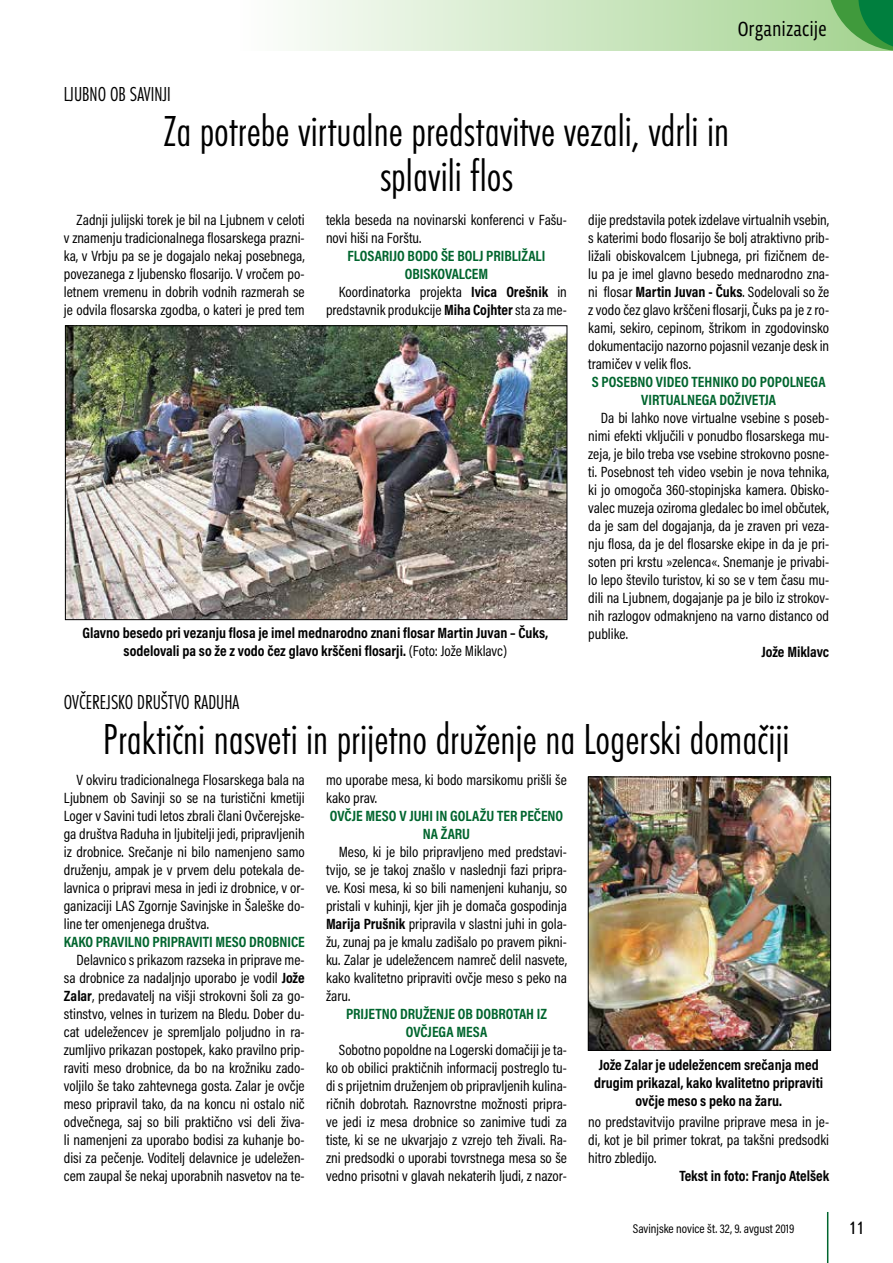
<style>
.page{position:relative;width:893px;height:1263px;background:#fff}
.page>*{position:absolute;margin:0;border:0;box-sizing:border-box;transform-origin:0 0}
.t1{font:45px/45px "Futura TEE Ligh Cond";color:#000;text-align:center}
.t2{font:21px "Futura TEE Ligh Cond";color:#000}
.t3{font:21px "Vista Sans Nar OTCE";color:#000}
.t4{font:18px "Ubuntu Condensed";color:#000}
.t5{font:15px/18px "Acumin Pro Cond";color:#000;text-align:justify}
.t6{font:700 15px/18px "Acumin Pro Cond";color:#000;text-align:center}
.t7{font:700 15px/18px "Acumin Pro Cond";color:#00652e;text-align:center}
.t8{font:12.75px "Acumin Pro Cond";color:#000}
.s1{font-weight:700}
.s2{font-weight:400}
</style>
<div class="page">
<svg style="left:294px;top:0;width:533px;height:51px;background:#d0e8c6"></svg>
<hr style="left:827px;top:1212px;width:1px;height:51px;background:#00652e">
<svg style="left:827px;top:0;width:66px;height:51px;background:#4ea55b"></svg>
<img style="left:67px;top:328px;width:498px;height:290px">
<div style="left:65px;top:326px;width:502px;height:294px;border:1px solid #000"></div>
<img style="left:590px;top:779px;width:239px;height:269px">
<div style="left:588px;top:777px;width:243px;height:273px;border:1px solid #000"></div>
<h2 class="t3" style="left:738px;top:17px;width:90px">Organizacije</h2>
<h2 class="t2" style="left:64px;top:82px;width:109px">LJUBNO OB SAVINJI</h2>
<h1 class="t1" style="left:164px;top:108px;width:567px">Za potrebe virtualne predstavitve vezali, vdrli in splavili flos</h1>
<p class="t5" style="left:64px;top:210px;width:242px;text-indent:13px">Zadnji julijski torek je bil na Ljubnem v celoti v znamenju tradicionalnega flosarskega prazni&shy;ka, v Vrbju pa se je dogajalo nekaj posebnega, povezanega z ljubensko flosarijo. V vročem po&shy;letnem vremenu in dobrih vodnih razmerah se je odvila flosarska zgodba, o kateri je pred tem</p>
<p class="t5" style="left:326px;top:210px;width:242px">tekla beseda na novinarski konferenci v Fašu&shy;novi hiši na Forštu.</p>
<p class="t7" style="left:348px;top:246px;width:199px">FLOSARIJO BODO ŠE BOLJ PRIBLIŽALI</p>
<p class="t7" style="left:405px;top:264px;width:85px">OBISKOVALCEM</p>
<p class="t5" style="left:339px;top:282px;width:230px">Koordinatorka projekta <span class="s1">Ivica Orešnik</span> in</p>
<p class="t5" style="left:326px;top:300px;width:242px">predstavnik produkcije <span class="s1">Miha Cojhter</span> sta za me-</p>
<p class="t6" style="left:83px;top:623px;width:467px">Glavno besedo pri vezanju flosa je imel mednarodno znani flosar Martin Juvan – Čuks, sodelovali pa so že z vodo čez glavo krščeni flosarji. <span class="s2">(Foto: Jože Miklavc)</span></p>
<p class="t5" style="left:588px;top:210px;width:242px">dije predstavila potek izdelave virtualnih vsebin, s katerimi bodo flosarijo še bolj atraktivno prib&shy;ližali obiskovalcem Ljubnega, pri fizičnem de&shy;lu pa je imel glavno besedo mednarodno zna&shy;ni flosar <span class="s1">Martin Juvan - Čuks</span>. Sodelovali so že z vodo čez glavo krščeni flosarji, Čuks pa je z ro&shy;kami, sekiro, cepinom, štrikom in zgodovinsko dokumentacijo nazorno pojasnil vezanje desk in tramičev v velik flos.</p>
<p class="t7" style="left:592px;top:372px;width:235px">S POSEBNO VIDEO TEHNIKO DO POPOLNEGA<br>VIRTUALNEGA DOŽIVETJA</p>
<p class="t5" style="left:588px;top:408px;width:242px;text-indent:13px">Da bi lahko nove virtualne vsebine s poseb&shy;nimi efekti vključili v ponudbo flosarskega mu&shy;zeja, je bilo treba vse vsebine strokovno posne&shy;ti. Posebnost teh video vsebin je nova tehnika, ki jo omogoča 360-stopinjska kamera. Obisko&shy;valec muzeja oziroma gledalec bo imel občutek, da je sam del dogajanja, da je zraven pri veza&shy;nju flosa, da je del flosarske ekipe in da je pri&shy;soten pri krstu »zelenca«. Snemanje je privabi&shy;lo lepo število turistov, ki so se v tem času mu&shy;dili na Ljubnem, dogajanje pa je bilo iz strokov&shy;nih razlogov odmaknjeno na varno distanco od publike.</p>
<p class="t6" style="left:761px;top:642px;width:69px">Jože Miklavc</p>
<h2 class="t2" style="left:64px;top:690px;width:177px">OVČEREJSKO DRUŠTVO RADUHA</h2>
<h1 class="t1" style="left:103px;top:717px;width:688px">Praktični nasveti in prijetno druženje na Logerski domačiji</h1>
<p class="t5" style="left:64px;top:770px;width:242px;text-indent:13px">V okviru tradicionalnega Flosarskega bala na Ljubnem ob Savinji so se na turistični kmetiji Loger v Savini tudi letos zbrali člani Ovčerejske&shy;ga društva Raduha in ljubitelji jedi, pripravljenih iz drobnice. Srečanje ni bilo namenjeno samo druženju, ampak je v prvem delu potekala de&shy;lavnica o pripravi mesa in jedi iz drobnice, v or&shy;ganizaciji LAS Zgornje Savinjske in Šaleške do&shy;line ter omenjenega društva.</p>
<p class="t7" style="left:64px;top:932px;width:242px">KAKO PRAVILNO PRIPRAVITI MESO DROBNICE</p>
<p class="t5" style="left:64px;top:950px;width:242px;text-indent:13px">Delavnico s prikazom razseka in priprave me&shy;sa drobnice za nadaljnjo uporabo je vodil <span class="s1">Jože Zalar</span>, predavatelj na višji strokovni šoli za go&shy;stinstvo, velnes in turizem na Bledu. Dober du&shy;cat udeležencev je spremljalo poljudno in ra&shy;zumljivo prikazan postopek, kako pravilno prip&shy;raviti meso drobnice, da bo na krožniku zado&shy;voljilo še tako zahtevnega gosta. Zalar je ovčje meso pripravil tako, da na koncu ni ostalo nič odvečnega, saj so bili praktično vsi deli živa&shy;li namenjeni za uporabo bodisi za kuhanje bo&shy;disi za pečenje. Voditelj delavnice je udeležen&shy;cem zaupal še nekaj uporabnih nasvetov na te-</p>
<p class="t5" style="left:326px;top:770px;width:242px">mo uporabe mesa, ki bodo marsikomu prišli še kako prav.</p>
<p class="t7" style="left:330px;top:806px;width:235px">OVČJE MESO V JUHI IN GOLAŽU TER PEČENO<br>NA ŽARU</p>
<p class="t5" style="left:326px;top:842px;width:242px;text-indent:13px">Meso, ki je bilo pripravljeno med predstavi&shy;tvijo, se je takoj znašlo v naslednji fazi pripra&shy;ve. Kosi mesa, ki so bili namenjeni kuhanju, so pristali v kuhinji, kjer jih je domača gospodinja <span class="s1">Marija Prušnik</span> pripravila v slastni juhi in gola&shy;žu, zunaj pa je kmalu zadišalo po pravem pikni&shy;ku. Zalar je udeležencem namreč delil nasvete, kako kvalitetno pripraviti ovčje meso s peko na žaru.</p>
<p class="t7" style="left:346px;top:1004px;width:202px">PRIJETNO DRUŽENJE OB DOBROTAH IZ<br>OVČJEGA MESA</p>
<p class="t5" style="left:326px;top:1040px;width:242px;text-indent:13px">Sobotno popoldne na Logerski domačiji je ta&shy;ko ob obilici praktičnih informacij postreglo tu&shy;di s prijetnim druženjem ob pripravljenih kulina&shy;ričnih dobrotah. Raznovrstne možnosti pripra&shy;ve jedi iz mesa drobnice so zanimive tudi za tiste, ki se ne ukvarjajo z vzrejo teh živali. Ra&shy;zni predsodki o uporabi tovrstnega mesa so še vedno prisotni v glavah nekaterih ljudi, z nazor-</p>
<p class="t6" style="left:594px;top:1055px;width:231px">Jože Zalar je udeležencem srečanja med drugim prikazal, kako kvalitetno pripraviti ovčje meso s peko na žaru.</p>
<p class="t5" style="left:588px;top:1113px;width:242px">no predstavitvijo pravilne priprave mesa in je&shy;di, kot je bil primer tokrat, pa takšni predsodki hitro zbledijo.</p>
<p class="t6" style="left:680px;top:1166px;width:151px">Tekst in foto: Franjo Atelšek</p>
<p class="t8" style="left:633px;top:1221px;width:163px">Savinjske novice št. 32, 9. avgust 2019</p>
<p class="t4" style="left:849px;top:1216px;width:17px">11</p>
</div>
